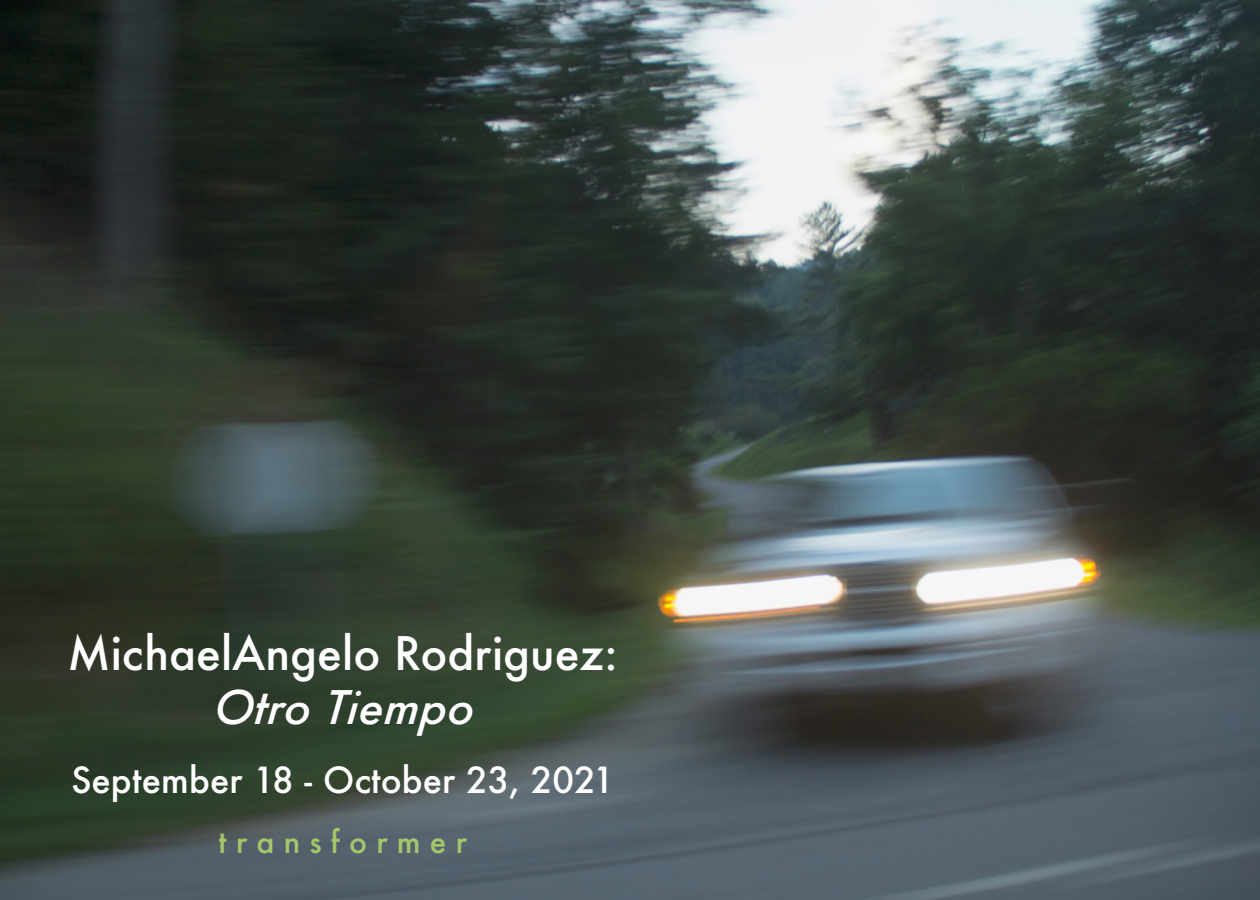
<style>
.page{position:relative;width:1260px;height:900px;background:#fff}
.page>*{position:absolute;margin:0;border:0;box-sizing:border-box;transform-origin:0 0}
.t1{font:500 45px "Futura";color:#fff}
.t2{font:italic 500 45px "Futura";color:#fff}
.t3{font:500 35px "Futura";color:#fff}
.t4{font:500 30px "Futura";color:#a5c66a}
</style>
<div class="page">
<img style="left:0;top:0;width:1260px;height:900px">
<p class="t1" style="left:67px;top:622px;width:552px">MichaelAngelo Rodriguez:</p>
<p class="t2" style="left:213px;top:676px;width:271px">Otro Tiempo</p>
<p class="t3" style="left:71px;top:756px;width:545px">September 18 - October 23, 2021</p>
<p class="t4" style="left:219px;top:821px;width:250px">t r a n s f o r m e r</p>
</div>
